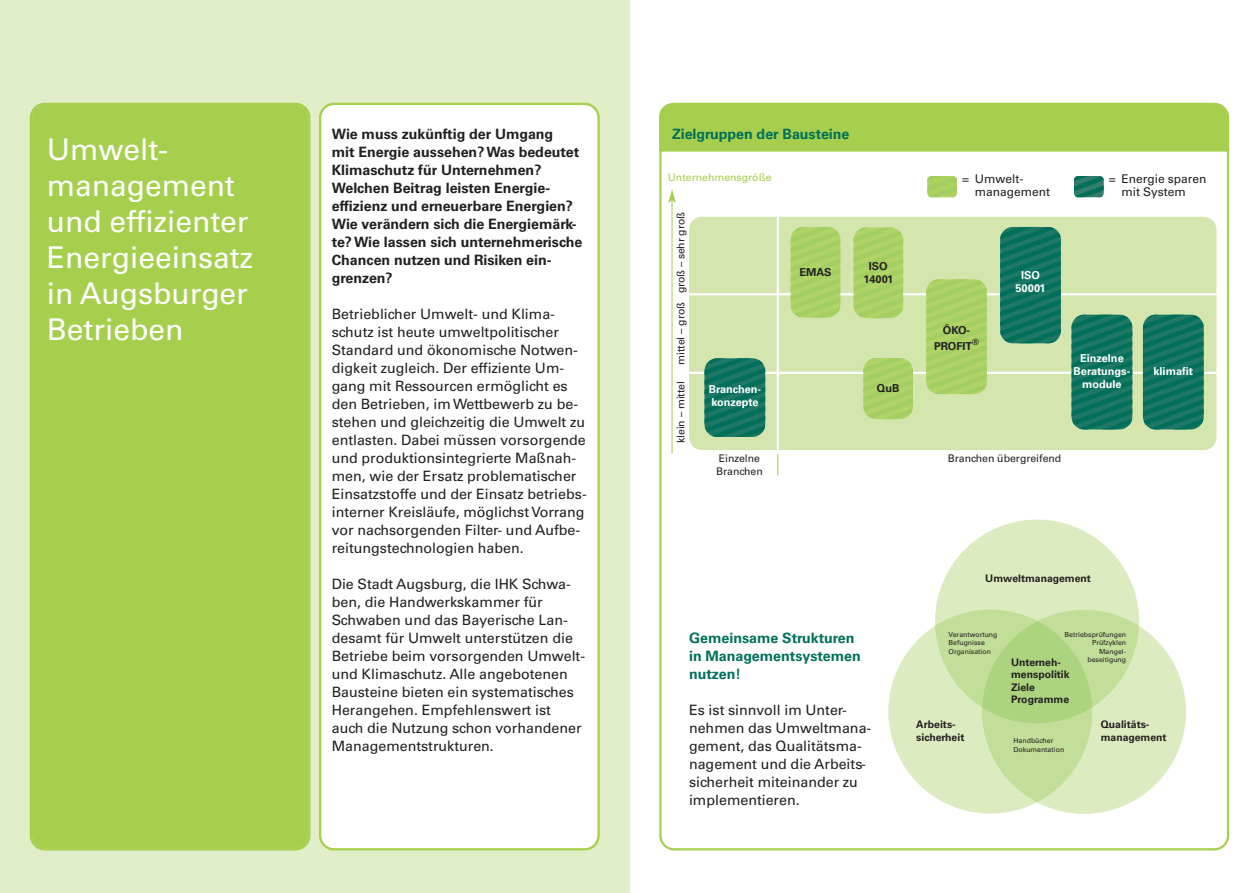
<style>
.page{position:relative;width:1259px;height:893px;background:#fff}
.page>*{position:absolute;margin:0;border:0;box-sizing:border-box;transform-origin:0 0}
.t1{font:30px/36px "Univers LT";color:#fff}
.t2{font:14.25px/18px "Univers LT";color:#231f20}
.t3{font:700 14.25px/18px "Univers LT";color:#231f20}
.t4{font:700 14.25px/18px "Univers LT";color:#006f5a}
.t5{font:12px/12.8px "Univers LT";color:#231f20}
.t6{font:700 10.95px/13.2px "Univers LT";color:#fff;text-align:center}
.t7{font:700 10.95px/15.5px "Univers LT";color:#231f20;text-align:center}
.t8{font:700 10.5px/12.5px "Univers LT";color:#231f20}
.t9{font:10.5px/12.6px "Univers LT";color:#231f20}
.t10{font:10.5px "Univers LT";color:#a5cf4c}
.t11{font:6.9px/8.4px "Univers LT";color:#231f20}
</style>
<div class="page">
<svg style="left:659px;top:103px;width:570px;height:747px"></svg>
<div style="left:659px;top:104px;width:569px;height:48px;background:#a5cf4c"></div>
<div style="left:689px;top:217px;width:527px;height:233px;background:#d4e6ad;border-radius:13px"></div>
<hr style="left:776px;top:214px;width:3px;height:238px;background:#fff">
<svg style="left:777px;top:454px;width:1px;height:21px"></svg>
<hr style="left:686px;top:293px;width:530px;height:2px;background:#fff">
<hr style="left:686px;top:372px;width:530px;height:2px;background:#fff">
<svg style="left:920px;top:519px;width:233px;height:90px;fill:#ddecc0"></svg>
<svg style="left:888px;top:609px;width:298px;height:205px;background:#d4e7b6"></svg>
<div style="left:0;top:0;width:629px;height:893px;background:#e1eec7"></div>
<div style="left:319px;top:103px;width:281px;height:747px;background:#fff"></div>
<div style="left:30px;top:103px;width:280px;height:747px;background:#a5cf4c"></div>
<svg style="left:704px;top:358px;width:61px;height:79px;background:#157762"></svg>
<svg style="left:863px;top:358px;width:50px;height:61px;background:#acd268"></svg>
<svg style="left:1071px;top:315px;width:61px;height:114px;background:#137661"></svg>
<svg style="left:1143px;top:315px;width:60px;height:114px;background:#117561"></svg>
<div style="left:926px;top:279px;width:61px;height:115px;background:#abd165"></div>
<svg style="left:1000px;top:227px;width:61px;height:116px;background:#127561"></svg>
<svg style="left:853px;top:227px;width:50px;height:91px;background:#abd267"></svg>
<svg style="left:927px;top:176px;width:30px;height:21px"></svg>
<svg style="left:1074px;top:176px;width:29px;height:21px"></svg>
<svg style="left:790px;top:227px;width:50px;height:91px;background:#abd268"></svg>
<hr style="left:671px;top:200px;width:1px;height:254px;background:#a5cf4c">
<svg style="left:668px;top:189px;width:8px;height:14px"></svg>
<h1 class="t1" style="left:47px;top:135px;width:208px">Umwelt&shy;management und effizienter<br>Energieeinsatz in Augsburger<br>Betrieben</h1>
<p class="t3" style="left:332px;top:126px;width:252px">Wie muss zukünftig der Umgang<br>mit Energie aussehen? Was bedeutet<br>Klimaschutz für Unternehmen?<br>Welchen Beitrag leisten Energie&shy;effizienz und erneuerbare Energien?<br>Wie verändern sich die Energiemärk&shy;te? Wie lassen sich unternehmerische<br>Chancen nutzen und Risiken ein&shy;grenzen?</p>
<p class="t2" style="left:332px;top:306px;width:256px">Betrieblicher Umwelt- und Klima&shy;schutz ist heute umweltpolitischer Standard und ökonomische Notwen&shy;digkeit zugleich. Der effiziente Um&shy;gang mit Ressourcen ermöglicht es den Betrieben, im Wettbewerb zu be&shy;stehen und gleichzeitig die Umwelt zu entlasten. Dabei müssen vorsorgende und produktionsintegrierte Maßnah&shy;men, wie der Ersatz problematischer Einsatzstoffe und der Einsatz betriebs&shy;interner Kreisläufe, möglichst Vorrang vor nachsorgenden Filter- und Aufbe&shy;reitungstechnologien haben.</p>
<p class="t2" style="left:332px;top:576px;width:255px">Die Stadt Augsburg, die IHK Schwa&shy;ben, die Handwerkskammer für Schwaben und das Bayerische Lan&shy;desamt für Umwelt unterstützen die Betriebe beim vorsorgenden Umwelt&shy;und Klimaschutz. Alle angebotenen Bausteine bieten ein systematisches Herangehen. Empfehlenswert ist auch die Nutzung schon vorhandener Managementstrukturen.</p>
<p class="t4" style="left:672px;top:126px;width:179px">Zielgruppen der Bausteine</p>
<p class="t10" style="left:668px;top:174px;width:105px">Unternehmensgröße</p>
<p class="t9" style="left:675px;top:365px;width:154px;rotate:-90deg">mittel – groß groß – sehr groß</p>
<p class="t7" style="left:799px;top:265px;width:33px">EMAS</p>
<p class="t7" style="left:863px;top:260px;width:32px;line-height:13.2px">ISO<br>14001</p>
<p class="t9" style="left:675px;top:443px;width:64px;rotate:-90deg">klein – mittel</p>
<p class="t6" style="left:709px;top:383px;width:54px;text-align:left">Branchen&shy;konzepte</p>
<p class="t7" style="left:877px;top:381px;width:24px">QuB</p>
<p class="t5" style="left:974px;top:174px;width:77px;text-indent:-13px">= Umwelt&shy;management</p>
<p class="t5" style="left:1121px;top:174px;width:87px;text-indent:-13px">= Energie sparen mit System</p>
<p class="t7" style="left:934px;top:323px;width:46px">ÖKO-<br>PROFIT<sup>®</sup></p>
<p class="t6" style="left:1015px;top:270px;width:32px">ISO<br>50001</p>
<p class="t6" style="left:1073px;top:353px;width:58px">Einzelne<br>Beratungs&shy;module</p>
<p class="t6" style="left:1153px;top:366px;width:41px">klimafit</p>
<p class="t9" style="left:716px;top:453px;width:48px">Einzelne<br>Branchen</p>
<p class="t9" style="left:948px;top:453px;width:115px">Branchen übergreifend</p>
<p class="t4" style="left:689px;top:630px;width:173px">Gemeinsame Strukturen in Managementsystemen nutzen!</p>
<p class="t2" style="left:689px;top:702px;width:184px">Es ist sinnvoll im Unter&shy;nehmen das Umweltmana&shy;gement, das Qualitätsma&shy;nagement und die Arbeits&shy;sicherheit miteinander zu implementieren.</p>
<p class="t8" style="left:985px;top:573px;width:107px">Umweltmanagement</p>
<p class="t11" style="left:948px;top:631px;width:50px">Verantwortung<br>Befugnisse<br>Organisation</p>
<p class="t8" style="left:916px;top:719px;width:50px">Arbeits&shy;sicherheit</p>
<p class="t11" style="left:1064px;top:631px;width:63px;text-align:right">Betriebsprüfungen<br>Prüfzyklen<br>Mangel&shy;beseitigung</p>
<p class="t8" style="left:1011px;top:657px;width:60px">Unterneh&shy;menspolitik<br>Ziele<br>Programme</p>
<p class="t11" style="left:1013px;top:737px;width:52px">Handbücher<br>Dokumentation</p>
<p class="t8" style="left:1100px;top:719px;width:67px">Qualitäts&shy;management</p>
</div>
